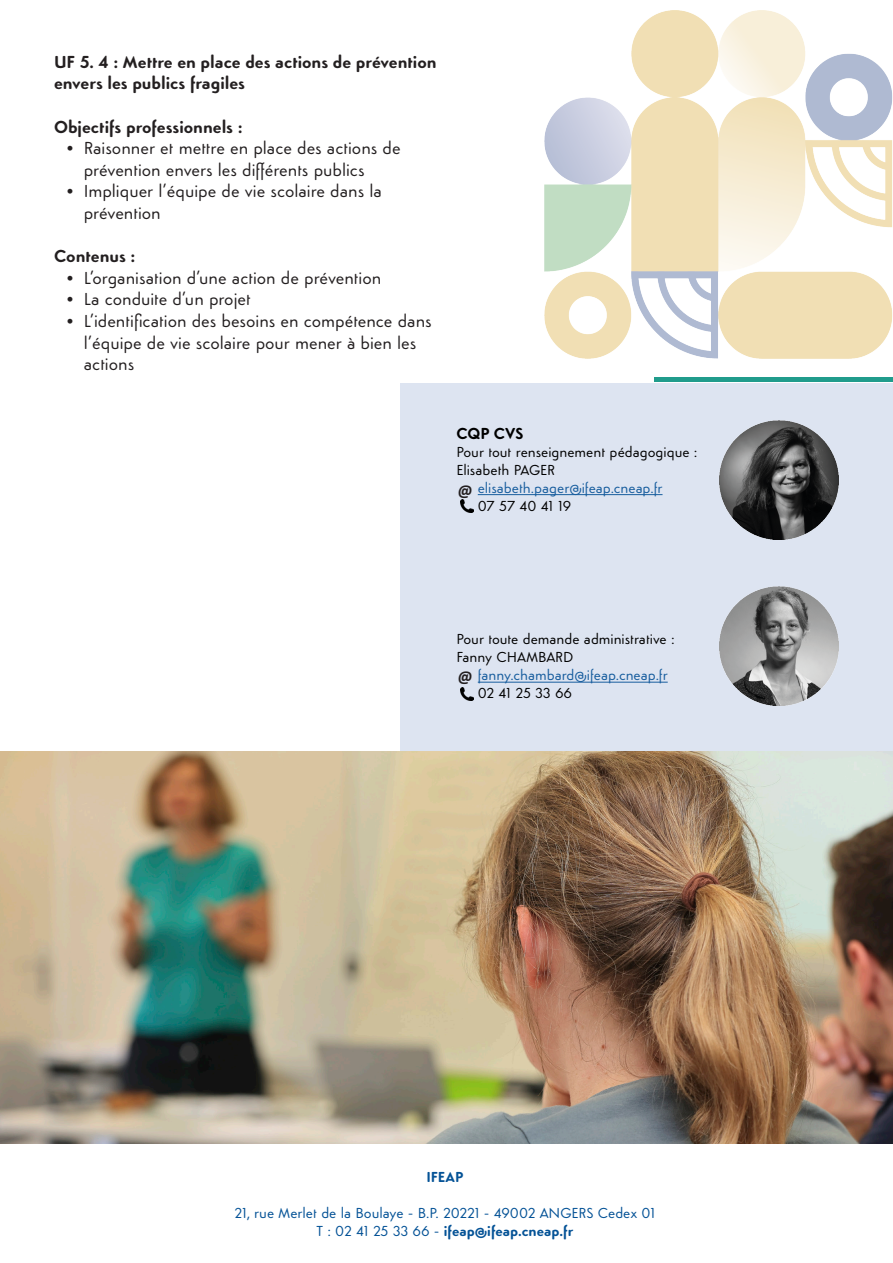
<style>
.page{position:relative;width:893px;height:1263px;background:#fff}
.page>*{position:absolute;margin:0;border:0;box-sizing:border-box;transform-origin:0 0}
.t1{font:18px/21.6px "Simplo Soft";color:#231f20}
.t2{font:700 18px/21.6px "Simplo Soft";letter-spacing:-.005em;color:#231f20}
.t3{font:700 16.5px "Simplo Soft";letter-spacing:-.01em;color:#000}
.t4{font:700 16.5px "Calibri";color:#231f20}
.t5{font:15px "Simplo Soft";letter-spacing:-.005em;color:#000}
.t6{font:15px "Simplo Soft";color:#175d9e}
.t7{font:15px "Simplo Soft";letter-spacing:-.005em;color:#045296}
.t8{font:700 15px "Simplo Soft";color:#045296}
.s1{font-weight:400}
</style>
<div class="page">
<div style="left:400px;top:383px;width:493px;height:369px;background:#dde4f1"></div>
<hr style="left:478px;top:494px;width:184px;height:1px;background:#175d9e">
<hr style="left:478px;top:682px;width:190px;height:1px;background:#175d9e">
<svg style="left:460px;top:687px;width:13px;height:13px"></svg>
<svg style="left:460px;top:499px;width:13px;height:13px"></svg>
<img style="left:719px;top:420px;width:119px;height:119px">
<img style="left:719px;top:587px;width:119px;height:119px">
<div style="left:654px;top:377px;width:239px;height:5px;background:#209c8c"></div>
<img style="left:0;top:752px;width:893px;height:392px">
<img style="left:544px;top:10px;width:349px;height:348px">
<p class="t2" style="left:54px;top:51px;width:384px">UF 5. 4 : Mettre en place des actions de prévention envers les publics fragiles</p>
<p class="t2" style="left:54px;top:116px;width:190px">Objectifs professionnels :</p>
<p class="t1" style="left:84px;top:137px;width:318px;text-indent:-17px">• Raisonner et mettre en place des actions de prévention envers les différents publics</p>
<p class="t1" style="left:84px;top:180px;width:300px;text-indent:-17px">• Impliquer l’équipe de vie scolaire dans la prévention</p>
<p class="t2" style="left:54px;top:245px;width:83px">Contenus :</p>
<p class="t1" style="left:67px;top:267px;width:316px">• L’organisation d’une action de prévention</p>
<p class="t1" style="left:67px;top:288px;width:186px">• La conduite d’un projet</p>
<p class="t1" style="left:84px;top:310px;width:350px;text-indent:-17px">• L’identification des besoins en compétence dans l’équipe de vie scolaire pour mener à bien les actions</p>
<p class="t3" style="left:456px;top:424px;width:68px">CQP CVS</p>
<p class="t5" style="left:456px;top:443px;width:243px">Pour tout renseignement pédagogique :</p>
<p class="t5" style="left:456px;top:461px;width:100px">Elisabeth PAGER</p>
<p class="t6" style="left:478px;top:479px;width:186px">elisabeth.pager@ifeap.cneap.fr</p>
<p class="t5" style="left:478px;top:497px;width:95px">07 57 40 41 19</p>
<p class="t4" style="left:458px;top:478px;width:16px">@</p>
<p class="t5" style="left:456px;top:631px;width:220px">Pour toute demande administrative :</p>
<p class="t5" style="left:456px;top:649px;width:118px">Fanny CHAMBARD</p>
<p class="t6" style="left:478px;top:667px;width:191px">fanny.chambard@ifeap.cneap.fr</p>
<p class="t5" style="left:478px;top:685px;width:96px">02 41 25 33 66</p>
<p class="t4" style="left:458px;top:665px;width:16px">@</p>
<p class="t8" style="left:426px;top:1168px;width:38px">IFEAP</p>
<p class="t7" style="left:234px;top:1204px;width:422px">21, rue Merlet de la Boulaye - B.P. 20221 - 49002 ANGERS Cedex 01</p>
<p class="t8" style="left:316px;top:1222px;width:258px"><span class="s1">T : 02 41 25 33 66 -</span> ifeap@ifeap.cneap.fr</p>
</div>
